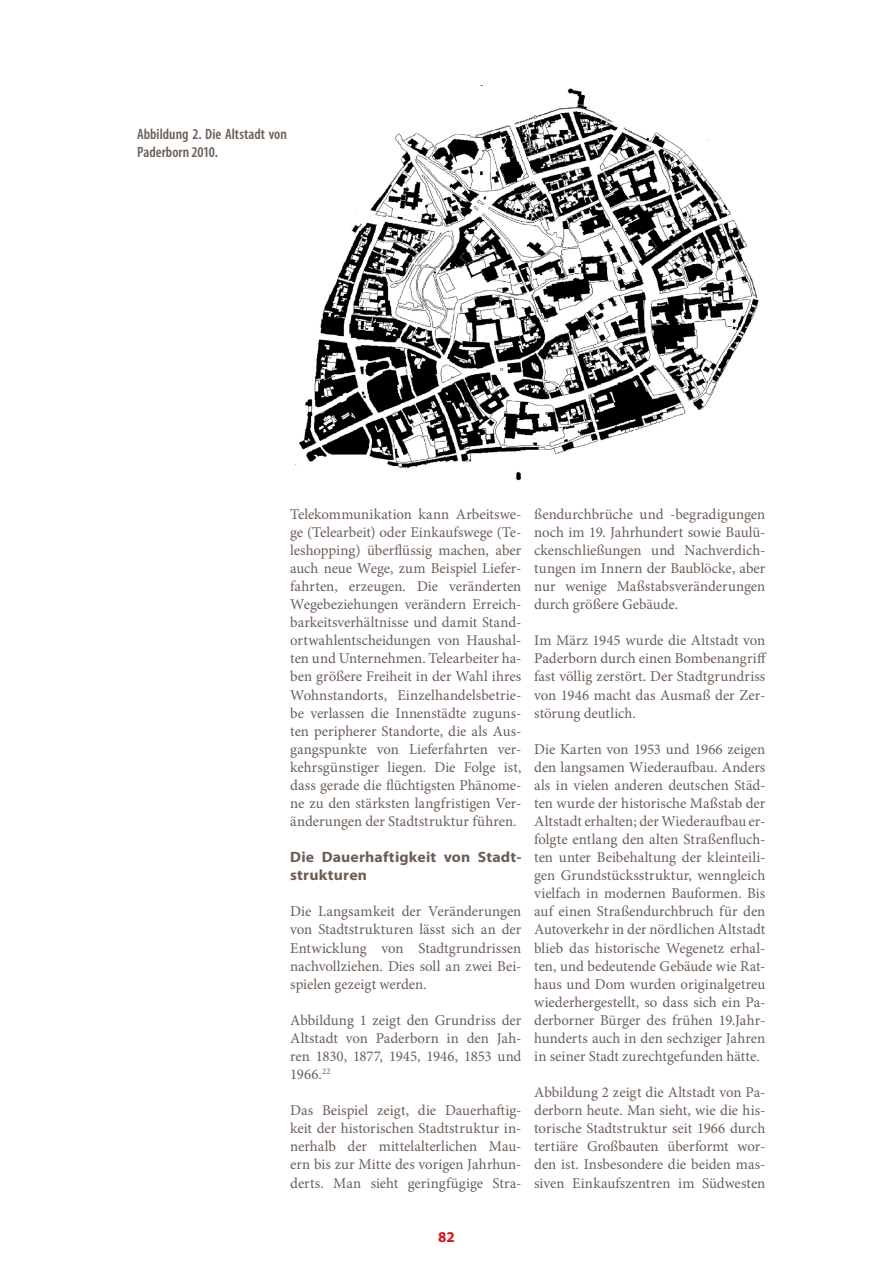
<style>
.page{position:relative;width:893px;height:1263px;background:#fff}
.page>*{position:absolute;margin:0;border:0;box-sizing:border-box;transform-origin:0 0}
.t1{font:15px/18px "Minion Pro";color:#6c5e56;text-align:justify}
.t2{font:600 condensed 15px/18px "Myriad Pro";color:#6c5e56}
.t3{font:700 15px/18px "Myriad Pro";letter-spacing:.01em;color:#6c5e56;scale:1.05 1}
.t4{font:700 15px "Myriad Pro";color:#d1161e}
</style>
<div class="page">
<img style="left:295px;top:85px;width:464px;height:396px">
<p class="t2" style="left:137px;top:126px;width:151px">Abbildung 2. Die Altstadt von<br>Paderborn 2010.</p>
<p class="t1" style="left:290px;top:505px;width:233px">Telekommunikation kann Arbeitswe&shy;ge (Telearbeit) oder Einkaufswege (Te&shy;leshopping) überflüssig machen, aber auch neue Wege, zum Beispiel Liefer&shy;fahrten, erzeugen. Die veränderten Wegebeziehungen verändern Erreich&shy;barkeitsverhältnisse und damit Stand&shy;ortwahlentscheidungen von Haushal&shy;ten und Unternehmen. Telearbeiter ha&shy;ben größere Freiheit in der Wahl ihres Wohnstandorts, Einzelhandelsbetrie&shy;be verlassen die Innenstädte zuguns&shy;ten peripherer Standorte, die als Aus&shy;gangspunkte von Lieferfahrten ver&shy;kehrsgünstiger liegen. Die Folge ist, dass gerade die flüchtigsten Phänome&shy;ne zu den stärksten langfristigen Ver&shy;änderungen der Stadtstruktur führen.</p>
<p class="t3" style="left:290px;top:848px;width:222px">Die Dauerhaftigkeit von Stadt&shy;strukturen</p>
<p class="t1" style="left:290px;top:903px;width:233px">Die Langsamkeit der Veränderungen von Stadtstrukturen lässt sich an der Entwicklung von Stadtgrundrissen nachvollziehen. Dies soll an zwei Bei&shy;spielen gezeigt werden.</p>
<p class="t1" style="left:290px;top:1011px;width:233px">Abbildung 1 zeigt den Grundriss der Altstadt von Paderborn in den Jah&shy;ren 1830, 1877, 1945, 1946, 1853 und 1966.<sup>22</sup></p>
<p class="t1" style="left:290px;top:1101px;width:233px">Das Beispiel zeigt, die Dauerhaftig&shy;keit der historischen Stadtstruktur in&shy;nerhalb der mittelalterlichen Mau&shy;ern bis zur Mitte des vorigen Jahrhun&shy;derts. Man sieht geringfügige Stra-</p>
<p class="t1" style="left:534px;top:505px;width:233px">ßendurchbrüche und -begradigungen noch im 19. Jahrhundert sowie Baulü&shy;ckenschließungen und Nachverdich&shy;tungen im Innern der Baublöcke, aber nur wenige Maßstabsveränderungen durch größere Gebäude.</p>
<p class="t1" style="left:534px;top:632px;width:234px">Im März 1945 wurde die Altstadt von Paderborn durch einen Bombenangriff fast völlig zerstört. Der Stadtgrundriss von 1946 macht das Ausmaß der Zer&shy;störung deutlich.</p>
<p class="t1" style="left:534px;top:740px;width:233px">Die Karten von 1953 und 1966 zeigen den langsamen Wiederaufbau. Anders als in vielen anderen deutschen Städ&shy;ten wurde der historische Maßstab der Altstadt erhalten; der Wiederaufbau er&shy;folgte entlang den alten Straßenfluch&shy;ten unter Beibehaltung der kleinteili&shy;gen Grundstücksstruktur, wenngleich vielfach in modernen Bauformen. Bis auf einen Straßendurchbruch für den Autoverkehr in der nördlichen Altstadt blieb das historische Wegenetz erhal&shy;ten, und bedeutende Gebäude wie Rat&shy;haus und Dom wurden originalgetreu wiederhergestellt, so dass sich ein Pa&shy;derborner Bürger des frühen 19.Jahr&shy;hunderts auch in den sechziger Jahren in seiner Stadt zurechtgefunden hätte.</p>
<p class="t1" style="left:534px;top:1083px;width:233px">Abbildung 2 zeigt die Altstadt von Pa&shy;derborn heute. Man sieht, wie die his&shy;torische Stadtstruktur seit 1966 durch tertiäre Großbauten überformt wor&shy;den ist. Insbesondere die beiden mas&shy;siven Einkaufszentren im Südwesten</p>
<p class="t4" style="left:438px;top:1227px;width:18px">82</p>
</div>
